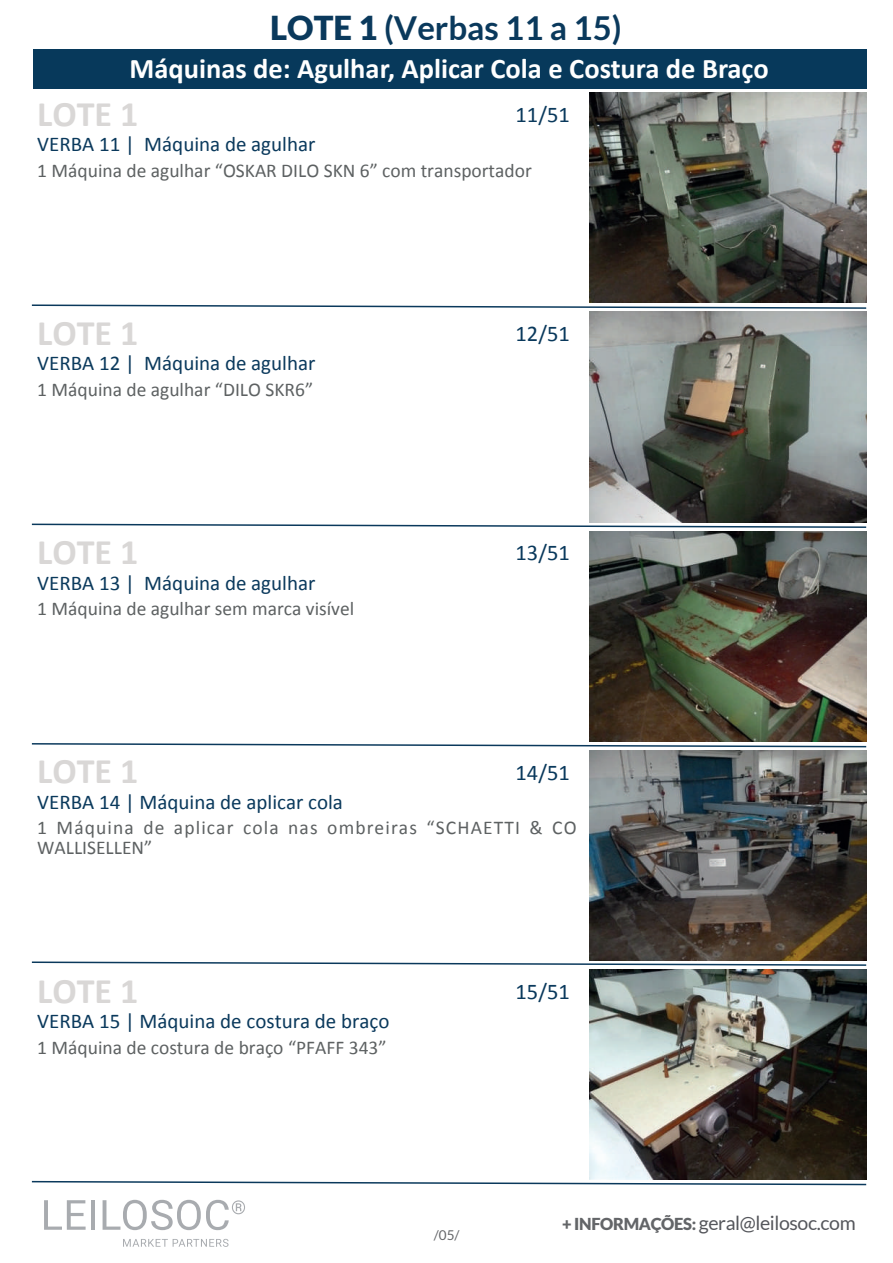
<style>
.page{position:relative;width:893px;height:1263px;background:#fff}
.page>*{position:absolute;margin:0;border:0;box-sizing:border-box;transform-origin:0 0}
.t1{font:700 36px "Calibri";color:#d9d7d6}
.t2{font:700 33px "Lato";color:#0a395c}
.t3{font:700 28.5px "Calibri";color:#fff}
.t4{font:22.5px "Calibri";color:#0a395c}
.t5{font:21px "Calibri";color:#0a395c}
.t6{font:19.5px "Calibri";color:#5d6162}
.t7{font:19.5px/19.5px "Calibri";letter-spacing:.055em;color:#5d6162}
.t8{font:19.5px "Lato";letter-spacing:-.02em;color:#55575c}
.t9{font:13.5px "Lato";color:#636568}
.s1{font-weight:900}
.s2{font-weight:900;font-size:16.5px;color:#636568}
</style>
<div class="page">
<svg style="left:44px;top:1200px;width:42px;height:30px"></svg>
<hr style="left:91px;top:1200px;width:4px;height:30px;background:#a8abaf">
<svg style="left:103px;top:1200px;width:142px;height:30px"></svg>
<svg style="left:123px;top:1239px;width:106px;height:8px"></svg>
<div style="left:33px;top:49px;width:834px;height:39px;background:#07395b"></div>
<svg style="left:31px;top:304px;width:836px;height:5px"></svg>
<svg style="left:31px;top:523px;width:836px;height:5px"></svg>
<svg style="left:31px;top:743px;width:836px;height:5px"></svg>
<svg style="left:31px;top:961px;width:836px;height:5px"></svg>
<svg style="left:31px;top:1180px;width:836px;height:6px"></svg>
<img style="left:589px;top:93px;width:278px;height:210px">
<img style="left:589px;top:312px;width:278px;height:210px">
<img style="left:589px;top:531px;width:278px;height:210px">
<img style="left:589px;top:750px;width:278px;height:211px">
<img style="left:589px;top:970px;width:278px;height:210px">
<h2 class="t2" style="left:270px;top:9px;width:353px"><span class="s1">LOTE 1</span> (Verbas 11 a 15)</h2>
<h3 class="t3" style="left:130px;top:48px;width:641px">Máquinas de: Agulhar, Aplicar Cola e Costura de Braço</h3>
<h1 class="t1" style="left:37px;top:88px;width:103px">LOTE 1</h1>
<p class="t4" style="left:515px;top:100px;width:56px">11/51</p>
<p class="t5" style="left:37px;top:131px;width:280px">VERBA 11 | Máquina de agulhar</p>
<p class="t6" style="left:37px;top:158px;width:496px">1 Máquina de agulhar “OSKAR DILO SKN 6” com transportador</p>
<h1 class="t1" style="left:37px;top:307px;width:103px">LOTE 1</h1>
<p class="t4" style="left:515px;top:320px;width:56px">12/51</p>
<p class="t5" style="left:37px;top:350px;width:280px">VERBA 12 | Máquina de agulhar</p>
<p class="t6" style="left:37px;top:377px;width:277px">1 Máquina de agulhar “DILO SKR6”</p>
<h1 class="t1" style="left:37px;top:527px;width:103px">LOTE 1</h1>
<p class="t4" style="left:515px;top:539px;width:56px">13/51</p>
<p class="t5" style="left:37px;top:570px;width:280px">VERBA 13 | Máquina de agulhar</p>
<p class="t6" style="left:37px;top:596px;width:319px">1 Máquina de agulhar sem marca visível</p>
<h1 class="t1" style="left:37px;top:746px;width:103px">LOTE 1</h1>
<p class="t4" style="left:515px;top:758px;width:56px">14/51</p>
<p class="t5" style="left:37px;top:789px;width:307px">VERBA 14 | Máquina de aplicar cola</p>
<p class="t7" style="left:37px;top:817px;width:541px">1 Máquina de aplicar cola nas ombreiras “SCHAETTI &amp; CO<br>WALLISELLEN”</p>
<h1 class="t1" style="left:37px;top:965px;width:103px">LOTE 1</h1>
<p class="t4" style="left:515px;top:977px;width:56px">15/51</p>
<p class="t5" style="left:37px;top:1008px;width:354px">VERBA 15 | Máquina de costura de braço</p>
<p class="t6" style="left:37px;top:1035px;width:351px">1 Máquina de costura de braço “PFAFF 343”</p>
<p class="t9" style="left:434px;top:1228px;width:27px">/05/</p>
<p class="t8" style="left:562px;top:1212px;width:295px"><span class="s2">+ INFORMAÇÕES:</span> geral@leilosoc.com</p>
</div>
